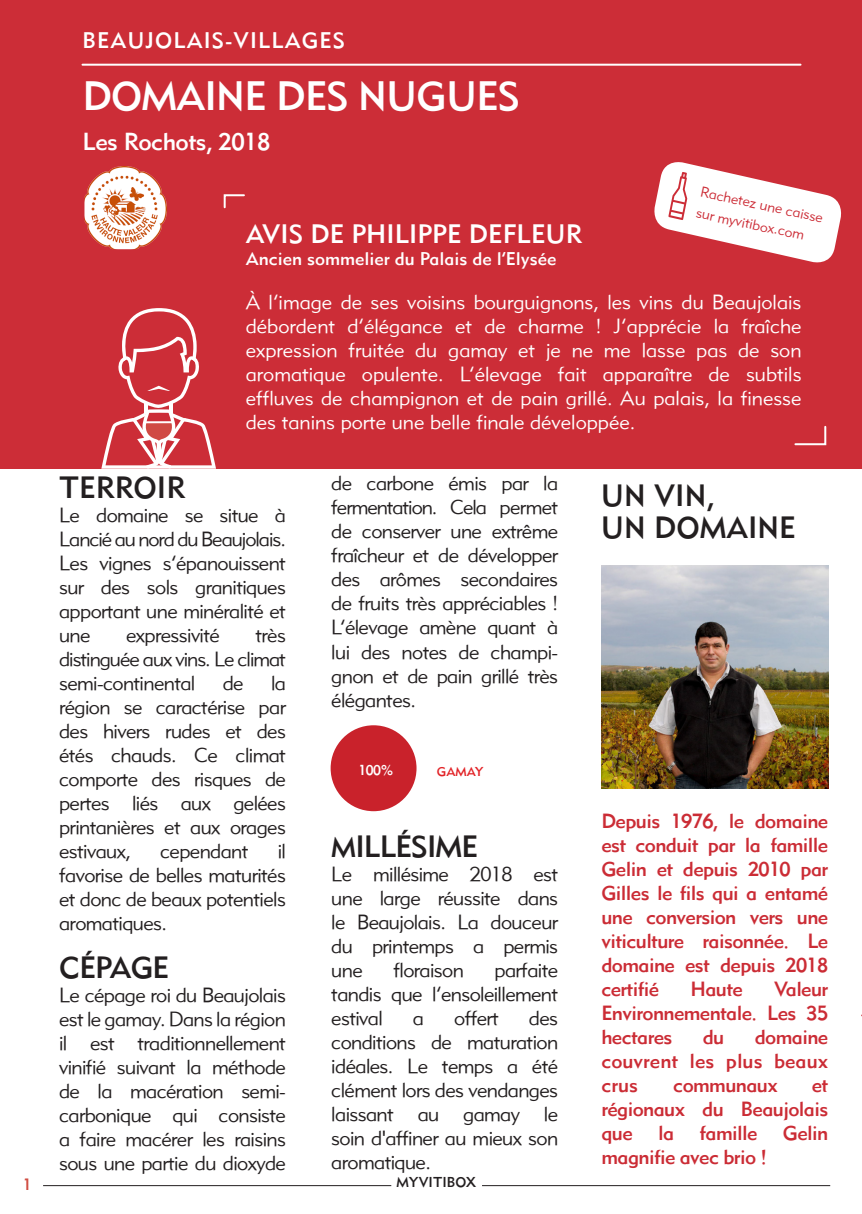
<style>
.page{position:relative;width:862px;height:1214px;background:#fff}
.page>*{position:absolute;margin:0;border:0;box-sizing:border-box;transform-origin:0 0}
.t1{font:40px "Metro Medium LT Two";letter-spacing:-.02em;color:#fff}
.t2{font:30px "Metro Medium LT Two";color:#231f20}
.t3{font:30px "Metro Medium LT Two";letter-spacing:-.03em;color:#231f20}
.t4{font:26px "Metro Medium LT Two";color:#fff}
.t5{font:24px "Metro Medium LT Two";letter-spacing:-.02em;color:#fff}
.t6{font:22px "Metro Medium LT Two";letter-spacing:.05em;color:#fff}
.t7{font:20px/24px "Metro Lite LT Two";letter-spacing:-.03em;color:#231f20}
.t8{font:20px/24px "Metro Medium LT Two";letter-spacing:-.03em;color:#cb2c35;text-align:justify}
.t9{font:20px/24px "Metro Lite LT Two";color:#fff}
.t10{font:20px "Metro Lite LT Two";letter-spacing:-.05em;color:#231f20}
.t11{font:18px "Metro Medium LT Two";color:#fff}
.t12{font:16px "Metro Medium LT Two";color:#d04d42}
.t13{font:14.2px "Metro Medium LT Two";color:#fff}
.t14{font:14px "Metro Lite LT Two";color:#cc2d37}
.t15{font:14px "Metro Medium LT Two";color:#231f20}
.t16{font:12.6px "Metro Medium LT Two";color:#e22327}
.s1{font-size:28px}
</style>
<div class="page">
<hr style="left:43px;top:1185px;width:348px;height:1px;background:#231f20">
<hr style="left:482px;top:1185px;width:348px;height:1px;background:#231f20">
<div style="left:0;top:0;width:862px;height:468px;background:#cc2d37"></div>
<hr style="left:82px;top:64px;width:718px;height:2px;background:#fff">
<img style="left:601px;top:565px;width:227px;height:223px">
<svg style="left:223px;top:194px;width:22px;height:15px"></svg>
<svg style="left:794px;top:425px;width:33px;height:21px"></svg>
<svg style="left:654px;top:162px;width:188px;height:101px"></svg>
<svg style="left:101px;top:308px;width:115px;height:160px"></svg>
<hr style="left:145px;top:421px;width:27px;height:2px;background:#fff">
<div style="left:331px;top:725px;width:85px;height:86px;background:#c9222b;border-radius:43px"></div>
<img style="left:85px;top:167px;width:82px;height:81px">
<p class="t6" style="left:82px;top:27px;width:264px">BEAUJOLAIS-VILLAGES</p>
<p class="t1" style="left:82px;top:71px;width:439px">DOMAINE DES NUGUES</p>
<p class="t5" style="left:82px;top:127px;width:189px">Les Rochots, 2018</p>
<p class="t14" style="left:702px;top:183px;width:127px;rotate:12deg">Rachetez une caisse</p>
<p class="t14" style="left:698px;top:204px;width:112px;rotate:12deg">sur myvitibox.com</p>
<p class="t4" style="left:246px;top:217px;width:338px">AVIS DE PHILIPPE DEFLEUR</p>
<p class="t11" style="left:246px;top:247px;width:312px">Ancien sommelier du Palais de l’Elysée</p>
<p class="t9" style="left:246px;top:289px;width:557px">À l’image de ses voisins bourguignons, les vins du Beaujolais</p>
<p class="t9" style="left:246px;top:313px;width:557px">débordent d’élégance et de charme ! J’apprécie la fraîche</p>
<p class="t9" style="left:246px;top:337px;width:557px">expression fruitée du gamay et je ne me lasse pas de son</p>
<p class="t9" style="left:246px;top:361px;width:557px">aromatique opulente. L’élevage fait apparaître de subtils</p>
<p class="t9" style="left:246px;top:385px;width:557px">effluves de champignon et de pain grillé. Au palais, la finesse des tanins porte une belle finale développée.</p>
<p class="t2" style="left:59px;top:469px;width:128px">TERROIR</p>
<p class="t7" style="left:59px;top:502px;width:228px">Le domaine se situe à</p>
<p class="t10" style="left:59px;top:526px;width:228px">Lancié au nord du Beaujolais.</p>
<p class="t7" style="left:59px;top:550px;width:228px">Les vignes s’épanouissent</p>
<p class="t7" style="left:59px;top:574px;width:228px">sur des sols granitiques</p>
<p class="t7" style="left:59px;top:598px;width:228px">apportant une minéralité et</p>
<p class="t7" style="left:59px;top:622px;width:33px">une</p>
<p class="t7" style="left:126px;top:622px;width:95px">expressivité</p>
<p class="t7" style="left:255px;top:622px;width:32px">très</p>
<p class="t10" style="left:59px;top:646px;width:228px">distinguée aux vins. Le climat</p>
<p class="t7" style="left:59px;top:670px;width:138px">semi-continental</p>
<p class="t7" style="left:223px;top:670px;width:22px">de</p>
<p class="t7" style="left:271px;top:670px;width:16px">la</p>
<p class="t7" style="left:59px;top:694px;width:228px;text-align:justify">région se caractérise par des hivers rudes et des étés chauds. Ce climat</p>
<p class="t7" style="left:59px;top:766px;width:228px">comporte des risques de</p>
<p class="t7" style="left:59px;top:790px;width:228px">pertes liés aux gelées</p>
<p class="t7" style="left:59px;top:814px;width:228px">printanières et aux orages estivaux,</p>
<p class="t7" style="left:160px;top:838px;width:90px">cependant</p>
<p class="t7" style="left:278px;top:838px;width:10px">il</p>
<p class="t7" style="left:59px;top:862px;width:228px">favorise de belles maturités</p>
<p class="t7" style="left:59px;top:886px;width:228px">et donc de beaux potentiels</p>
<p class="t7" style="left:59px;top:910px;width:109px">aromatiques.</p>
<p class="t2" style="left:59px;top:949px;width:112px">CÉPAGE</p>
<p class="t7" style="left:59px;top:982px;width:228px;text-align:justify">Le cépage roi du Beaujolais est le gamay. Dans la région il est traditionnellement</p>
<p class="t7" style="left:59px;top:1054px;width:228px">vinifié suivant la méthode de la macération semi-</p>
<p class="t7" style="left:59px;top:1102px;width:228px">carbonique qui consiste a faire macérer les raisins</p>
<p class="t7" style="left:59px;top:1150px;width:228px">sous une partie du dioxyde</p>
<p class="t7" style="left:331px;top:471px;width:228px">de carbone émis par la</p>
<p class="t10" style="left:331px;top:495px;width:228px">fermentation. Cela permet</p>
<p class="t7" style="left:331px;top:519px;width:228px">de conserver une extrême</p>
<p class="t7" style="left:331px;top:543px;width:228px">fraîcheur et de développer</p>
<p class="t7" style="left:331px;top:567px;width:228px">des arômes secondaires de fruits très appréciables !</p>
<p class="t7" style="left:331px;top:615px;width:228px;text-align:justify">L’élevage amène quant à lui des notes de champi&shy;gnon et de pain grillé très élégantes.</p>
<p class="t13" style="left:358px;top:761px;width:36px">100%</p>
<p class="t16" style="left:437px;top:764px;width:48px">GAMAY</p>
<p class="t3" style="left:331px;top:827px;width:148px"><span class="s1">M</span>ILLÉSIME</p>
<p class="t7" style="left:331px;top:861px;width:228px;text-align:justify">Le millésime 2018 est une large réussite dans le Beaujolais. La douceur</p>
<p class="t7" style="left:331px;top:933px;width:228px">du printemps a permis une</p>
<p class="t7" style="left:393px;top:957px;width:72px">floraison</p>
<p class="t7" style="left:494px;top:957px;width:65px">parfaite</p>
<p class="t7" style="left:331px;top:981px;width:228px">tandis que l’ensoleillement</p>
<p class="t7" style="left:331px;top:1005px;width:53px">estival</p>
<p class="t7" style="left:413px;top:1005px;width:13px">a</p>
<p class="t7" style="left:454px;top:1005px;width:46px">offert</p>
<p class="t7" style="left:529px;top:1005px;width:31px">des</p>
<p class="t7" style="left:331px;top:1029px;width:228px">conditions de maturation idéales. Le temps a été</p>
<p class="t7" style="left:331px;top:1077px;width:228px">clément lors des vendanges</p>
<p class="t7" style="left:331px;top:1101px;width:228px">laissant au gamay le</p>
<p class="t7" style="left:331px;top:1125px;width:228px">soin d'affiner au mieux son aromatique.</p>
<p class="t12" style="left:23px;top:1174px;width:10px">1</p>
<p class="t15" style="left:396px;top:1173px;width:82px">MYVITIBOX</p>
<p class="t2" style="left:601px;top:477px;width:115px">UN VIN,</p>
<p class="t2" style="left:601px;top:509px;width:197px">UN DOMAINE</p>
<p class="t8" style="left:601px;top:808px;width:228px">Depuis 1976, le domaine est conduit par la famille Gelin et depuis 2010 par Gilles le fils qui a entamé une conversion vers une viticulture raisonnée. Le domaine est depuis 2018 certifié</p>
<p class="t8" style="left:601px;top:976px;width:228px;text-align:right">Valeur<br>Environnementale. Les 35</p>
<p class="t8" style="left:601px;top:1024px;width:72px">hectares</p>
<p class="t8" style="left:703px;top:1024px;width:23px">du</p>
<p class="t8" style="left:690px;top:976px;width:54px">Haute</p>
<p class="t8" style="left:601px;top:1024px;width:228px;text-indent:153px">domaine couvrent les plus beaux crus</p>
<p class="t8" style="left:601px;top:1072px;width:228px;text-indent:210px">et régionaux du Beaujolais que</p>
<p class="t8" style="left:673px;top:1072px;width:106px">communaux</p>
<p class="t8" style="left:658px;top:1120px;width:18px">la</p>
<p class="t8" style="left:699px;top:1120px;width:59px">famille</p>
<p class="t8" style="left:783px;top:1120px;width:47px">Gelin</p>
<p class="t8" style="left:601px;top:1144px;width:167px">magnifie avec brio !</p>
</div>
